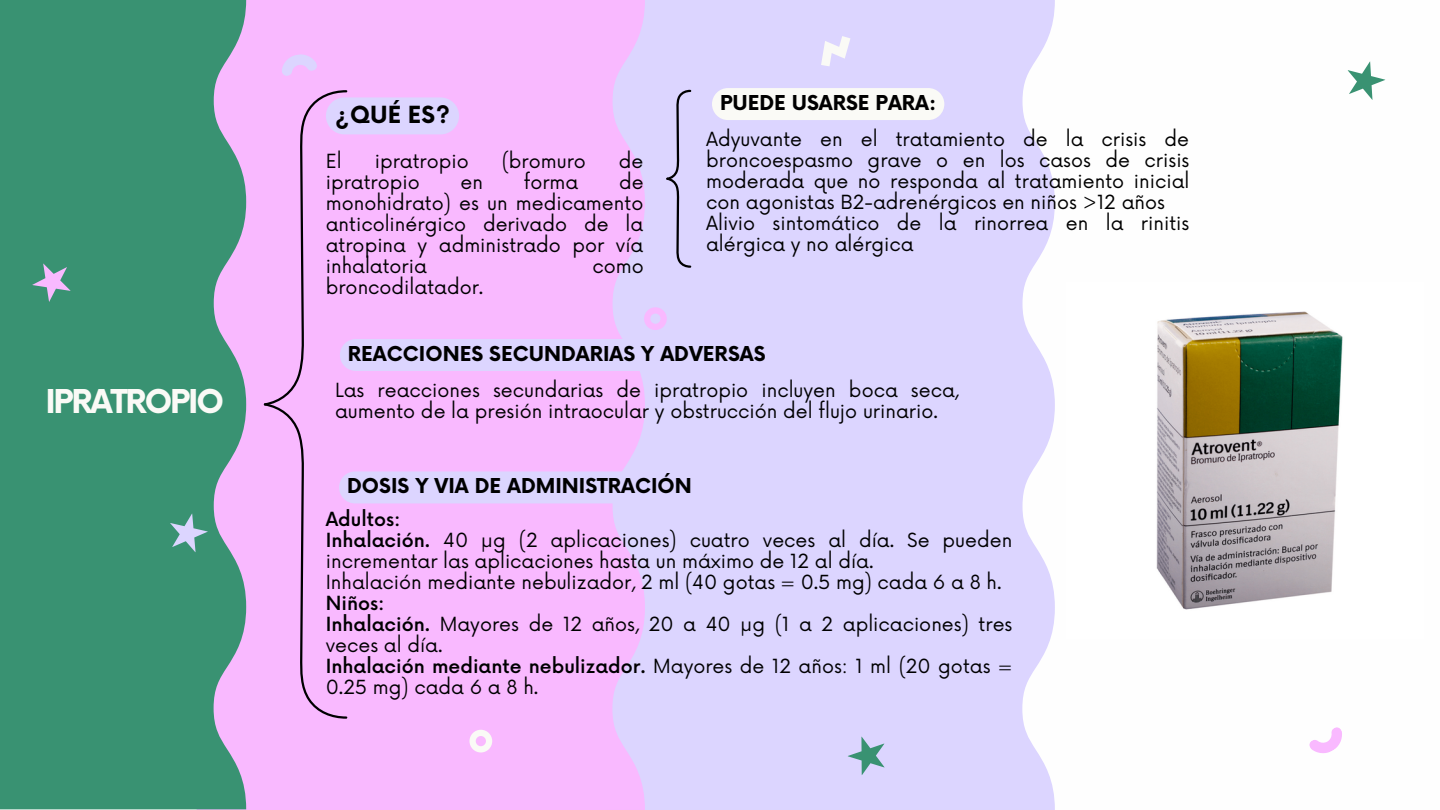
<style>
.page{position:relative;width:1440px;height:810px;background:#fff}
.page>*{position:absolute;margin:0;border:0;box-sizing:border-box;transform-origin:0 0}
.t1{font:700 32px "Now";letter-spacing:-.065em;color:#fafaf6}
.t2{font:700 23px "Now";color:#000}
.t3{font:700 20px "Now";color:#000}
.t4{font:19px/21px "Now";color:#000}
.s1{font-weight:500}
</style>
<div class="page">
<svg style="left:645px;top:0;width:410px;height:810px;background:#ded8fe"></svg>
<div style="left:197px;top:0;width:448px;height:810px;background:#f9b9ff"></div>
<div style="left:0;top:0;width:246px;height:809px;background:#399272"></div>
<svg style="left:27px;top:253px;width:54px;height:54px;background:#589889"></svg>
<svg style="left:165px;top:509px;width:46px;height:45px;background:#5ea192"></svg>
<svg style="left:1347px;top:61px;width:39px;height:39px"></svg>
<svg style="left:469px;top:730px;width:23px;height:23px"></svg>
<svg style="left:279px;top:51px;width:39px;height:26px"></svg>
<svg style="left:843px;top:728px;width:53px;height:53px;background:#c0c9e7"></svg>
<svg style="left:821px;top:36px;width:29px;height:30px"></svg>
<svg style="left:1309px;top:727px;width:33px;height:27px"></svg>
<img style="left:1156px;top:311px;width:187px;height:299px">
<div style="left:340px;top:339px;width:434px;height:32px;background:#dcd5ff;border-radius:16px"></div>
<svg style="left:262px;top:89px;width:438px;height:631px;background:#f0befd"></svg>
<div style="left:712px;top:88px;width:232px;height:32px;background:#fafaf6"></div>
<h1 class="t1" style="left:45px;top:385px;width:180px">IPRATROPIO</h1>
<p class="t2" style="left:335px;top:102px;width:116px">¿QUÉ ES?</p>
<p class="t4" style="left:326px;top:152px;width:18px">El</p>
<p class="t4" style="left:375px;top:152px;width:96px">ipratropio</p>
<p class="t4" style="left:502px;top:152px;width:86px">(bromuro</p>
<p class="t4" style="left:619px;top:152px;width:26px">de</p>
<p class="t4" style="left:326px;top:173px;width:96px">ipratropio</p>
<p class="t4" style="left:461px;top:173px;width:24px">en</p>
<p class="t4" style="left:524px;top:173px;width:56px">forma</p>
<p class="t4" style="left:326px;top:173px;width:319px;text-align:justify;text-indent:293px">de monohidrato) es un medicamento anticolinérgico derivado de la atropina y administrado por vía inhalatoria</p>
<p class="t4" style="left:592px;top:257px;width:53px">como</p>
<p class="t4" style="left:326px;top:278px;width:159px">broncodilatador.</p>
<p class="t3" style="left:720px;top:92px;width:218px">PUEDE USARSE PARA:</p>
<p class="t4" style="left:706px;top:130px;width:485px">Adyuvante en el tratamiento de la crisis de broncoespasmo grave o en los casos de crisis moderada que no responda al tratamiento inicial con agonistas B2-adrenérgicos en niños &gt;12 años Alivio sintomático de la rinorrea en la rinitis alérgica y no alérgica</p>
<p class="t3" style="left:348px;top:343px;width:419px">REACCIONES SECUNDARIAS Y ADVERSAS</p>
<p class="t4" style="left:335px;top:381px;width:625px">Las reacciones secundarias de ipratropio incluyen boca seca, aumento de la presión intraocular y obstrucción del flujo urinario.</p>
<p class="t3" style="left:347px;top:475px;width:346px">DOSIS Y VIA DE ADMINISTRACIÓN</p>
<p class="t4" style="left:326px;top:509px;width:688px"><span class="s1">Adultos:<br>Inhalación.</span> 40 μg (2 aplicaciones) cuatro veces al día. Se pueden incrementar las aplicaciones hasta un máximo de 12 al día.<br>Inhalación mediante nebulizador, 2 ml (40 gotas = 0.5 mg) cada 6 a 8 h.</p>
<p class="t4" style="left:326px;top:593px;width:688px"><span class="s1">Niños:<br>Inhalación.</span> Mayores de 12 años, 20 a 40 μg (1 a 2 aplicaciones) tres veces al día.<br><span class="s1">Inhalación mediante nebulizador.</span> Mayores de 12 años: 1 ml (20 gotas = 0.25 mg) cada 6 a 8 h.</p>
</div>
